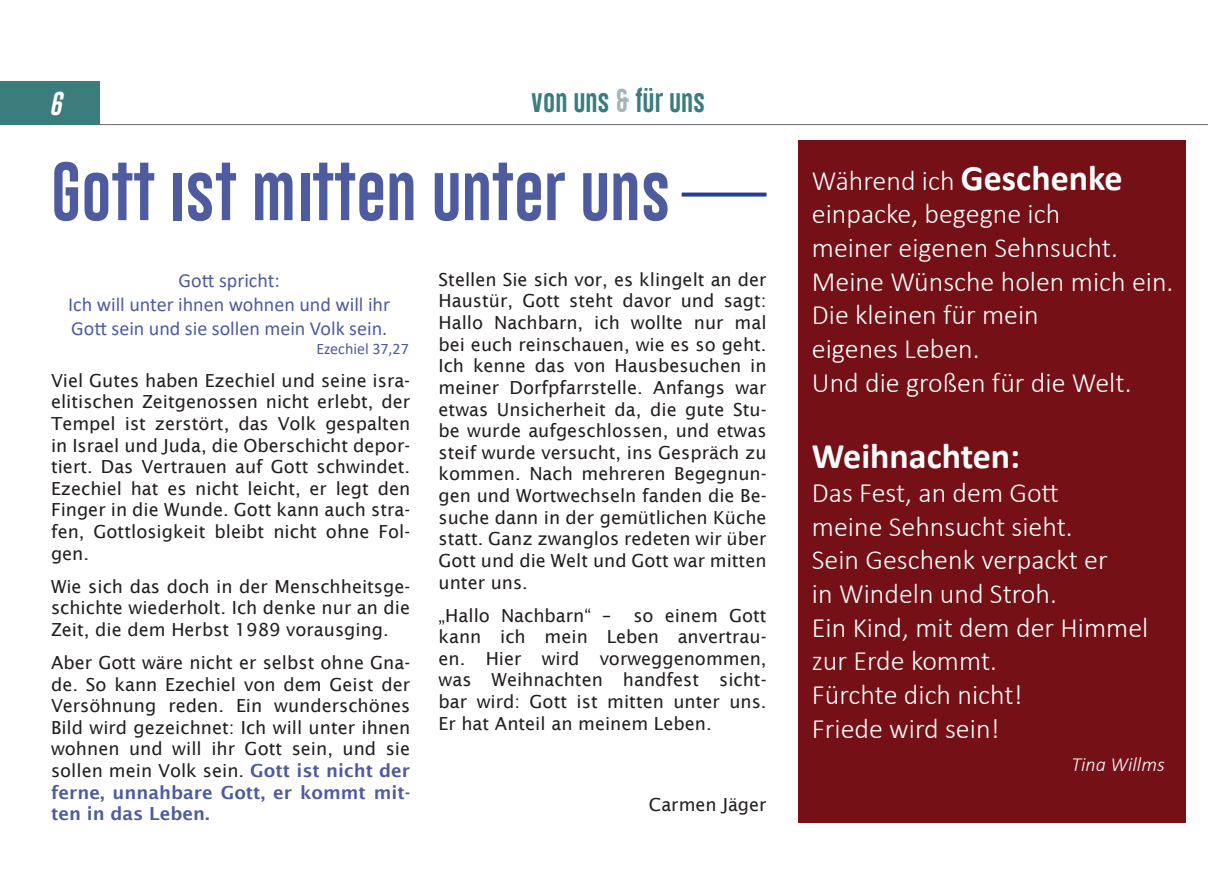
<style>
.page{position:relative;width:1208px;height:874px;background:#fff}
.page>*{position:absolute;margin:0;border:0;box-sizing:border-box;transform-origin:0 0}
.t1{font:60px "Gobold Lowplus";color:#4e5c9f}
.t2{font:700 36px "Calibri";color:#fff}
.t3{font:300 28px/33.6px "Calibri";color:#fff}
.t4{font:24px "Gobold Lowplus";color:#3b7d7c}
.t5{font:italic 24px "Gobold Lowplus";color:#fff}
.t6{font:20px/24px "Calibri";color:#4e5c9f;text-align:center}
.t7{font:italic 300 20px "Calibri";color:#fff}
.t8{font:18px/21.6px "Lucida Sans";color:#231f20;text-align:justify}
.t9{font:16px "Calibri";color:#4e5c9f}
.s1{color:#a2b6ba}
.s2{font-weight:700;font-size:36px}
.s3{font-weight:600;color:#4e5c9f}
</style>
<div class="page">
<div style="left:0;top:82px;width:99px;height:43px;background:#3b7d7c"></div>
<hr style="left:97px;top:124px;width:1111px;height:1px;background:#686d6d">
<svg style="left:681px;top:192px;width:85px;height:4px"></svg>
<div style="left:797px;top:140px;width:388px;height:682px;background:#741016"></div>
<h3 class="t5" style="left:49px;top:88px;width:14px">6</h3>
<h3 class="t4" style="left:531px;top:85px;width:176px">VON UNS <span class="s1">&amp;</span> FÜR UNS</h3>
<h1 class="t1" style="left:51px;top:153px;width:621px">GOTT IST MITTEN UNTER UNS</h1>
<h3 class="t3" style="left:812px;top:163px;width:363px">Während ich <span class="s2">Geschenke </span>einpacke, begegne ich<br>meiner eigenen Sehnsucht.<br>Meine Wünsche holen mich ein.<br>Die kleinen für mein<br>eigenes Leben.<br>Und die großen für die Welt.</h3>
<p class="t8" style="left:438px;top:268px;width:329px">Stellen Sie sich vor, es klingelt an der Haustür, Gott steht davor und sagt:<br>Hallo Nachbarn, ich wollte nur mal bei euch reinschauen, wie es so geht.<br>Ich kenne das von Hausbesuchen in meiner Dorfpfarrstelle. Anfangs war etwas Unsicherheit da, die gute Stu&shy;be wurde aufgeschlossen, und etwas steif wurde versucht, ins Gespräch zu kommen. Nach mehreren Begegnun&shy;gen und Wortwechseln fanden die Be&shy;suche dann in der gemütlichen Küche statt. Ganz zwanglos redeten wir über Gott und die Welt und Gott war mitten unter uns.</p>
<p class="t8" style="left:438px;top:604px;width:329px">„Hallo Nachbarn“ – so einem Gott kann ich mein Leben anvertrau&shy;en. Hier wird vorweggenommen, was Weihnachten handfest sicht&shy;bar wird: Gott ist mitten unter uns.<br>Er hat Anteil an meinem Leben.</p>
<p class="t6" style="left:68px;top:268px;width:323px">Gott spricht:<br>Ich will unter ihnen wohnen und will ihr<br>Gott sein und sie sollen mein Volk sein.</p>
<p class="t9" style="left:316px;top:337px;width:94px">Ezechiel 37,27</p>
<p class="t8" style="left:51px;top:369px;width:361px">Viel Gutes haben Ezechiel und seine isra&shy;elitischen Zeitgenossen nicht erlebt, der Tempel ist zerstört, das Volk gespalten in Israel und Juda, die Oberschicht depor&shy;tiert. Das Vertrauen auf Gott schwindet.<br>Ezechiel hat es nicht leicht, er legt den Finger in die Wunde. Gott kann auch stra&shy;fen, Gottlosigkeit bleibt nicht ohne Fol&shy;gen.</p>
<p class="t8" style="left:51px;top:575px;width:361px">Wie sich das doch in der Menschheitsge&shy;schichte wiederholt. Ich denke nur an die Zeit, die dem Herbst 1989 vorausging.</p>
<p class="t8" style="left:51px;top:651px;width:361px">Aber Gott wäre nicht er selbst ohne Gna&shy;de. So kann Ezechiel von dem Geist der Versöhnung reden. Ein wunderschönes Bild wird gezeichnet: Ich will unter ihnen wohnen und will ihr Gott sein, und sie sollen mein Volk sein. <span class="s3">Gott ist nicht der ferne, unnahbare Gott, er kommt mit&shy;ten in das Leben.</span></p>
<h2 class="t2" style="left:812px;top:431px;width:210px">Weihnachten:</h2>
<h3 class="t3" style="left:812px;top:475px;width:338px">Das Fest, an dem Gott<br>meine Sehnsucht sieht.<br>Sein Geschenk verpackt er<br>in Windeln und Stroh.<br>Ein Kind, mit dem der Himmel zur Erde kommt.<br>Fürchte dich nicht!<br>Friede wird sein!</h3>
<p class="t7" style="left:1071px;top:751px;width:95px">Tina Willms</p>
<p class="t8" style="left:649px;top:793px;width:119px">Carmen Jäger</p>
</div>
